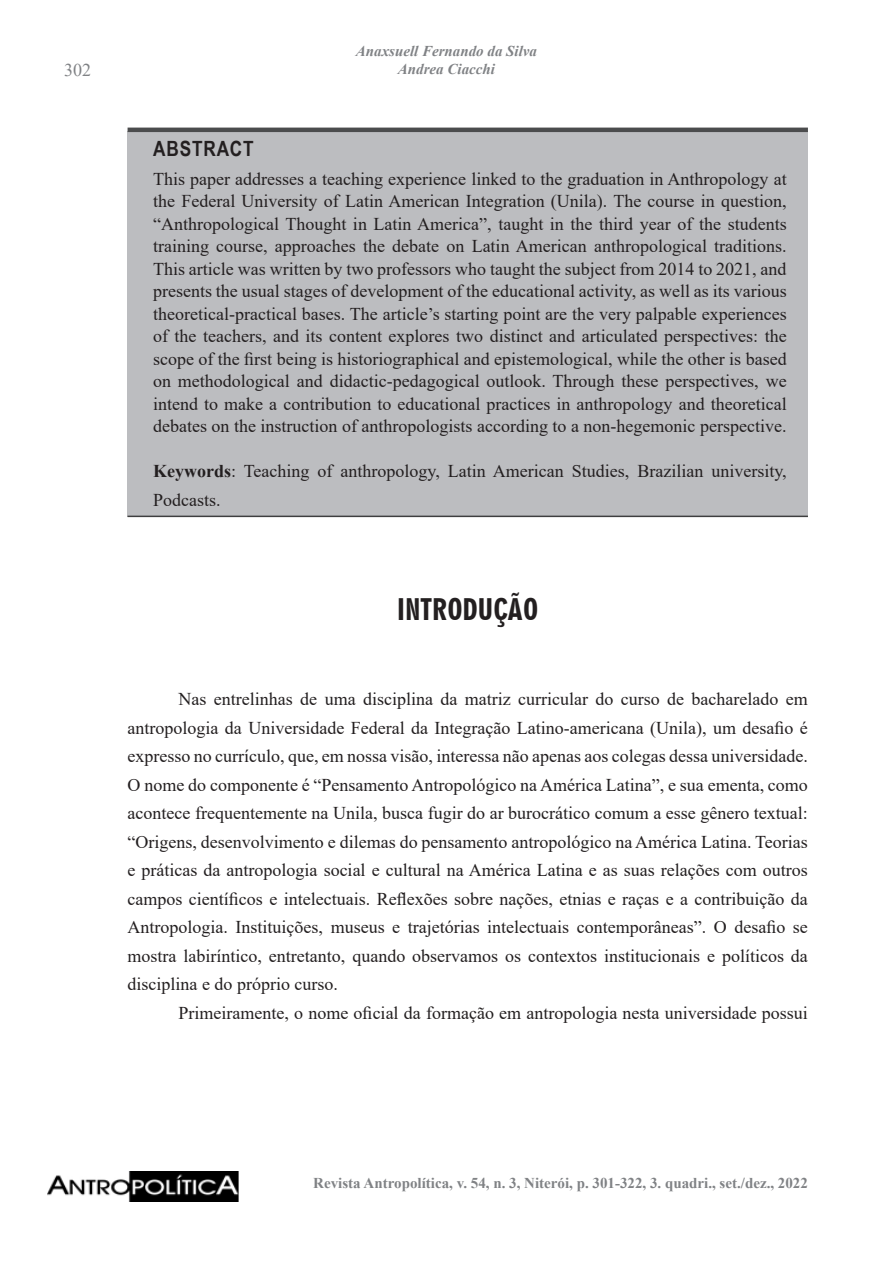
<style>
.page{position:relative;width:893px;height:1263px;background:#fff}
.page>*{position:absolute;margin:0;border:0;box-sizing:border-box;transform-origin:0 0}
.Título_seções{font:28.5px "Geometric 706 BT Black Condensed B";color:#231f20}
.t1{font:700 21px "Arial Narrow";letter-spacing:.04em;color:#231f20}
._1_NORMAL_ANTROPOLÍT{font:18px/22.5px "Times New Roman";color:#231f20;text-align:justify}
.t2{font:18px "Times New Roman";color:#808285}
.t3{font:700 15px "Times New Roman";color:#808285}
.t4{font:italic 700 15px/18px "Times New Roman";color:#808285;text-align:center}
.s1{font-weight:700}
</style>
<div class="page">
<img style="left:47px;top:1171px;width:192px;height:30px">
<div style="left:128px;top:132px;width:680px;height:385px;background:#bcbdc0"></div>
<hr style="left:128px;top:128px;width:680px;height:4px;background:#4b4c4d">
<hr style="left:128px;top:516px;width:680px;height:1px;background:#3e3e3f">
<p class="t2" style="left:64px;top:58px;width:28px">302</p>
<p class="t1" style="left:153px;top:132px;width:102px">ABSTRACT</p>
<p class="t4" style="left:356px;top:41px;width:183px">Anaxsuell Fernando da Silva<br>Andrea Ciacchi</p>
<p class="_1_NORMAL_ANTROPOLÍT" style="left:153px;top:167px;width:635px">This paper addresses a teaching experience linked to the graduation in Anthropology at the Federal University of Latin American Integration (Unila). The course in question, “Anthropological Thought in Latin America”, taught in the third year of the students training course, approaches the debate on Latin American anthropological traditions.<br>This article was written by two professors who taught the subject from 2014 to 2021, and presents the usual stages of development of the educational activity, as well as its various theoretical-practical bases. The article’s starting point are the very palpable experiences of the teachers, and its content explores two distinct and articulated perspectives: the scope of the first being is historiographical and epistemological, while the other is based on methodological and didactic-pedagogical outlook. Through these perspectives, we intend to make a contribution to educational practices in anthropology and theoretical debates on the instruction of anthropologists according to a non-hegemonic perspective.</p>
<p class="_1_NORMAL_ANTROPOLÍT" style="left:153px;top:456px;width:635px;line-height:28.5px"><span class="s1">Keywords</span>: Teaching of anthropology, Latin American Studies, Brazilian university,<br>Podcasts.</p>
<p class="Título_seções" style="left:397px;top:592px;width:143px">INTRODUÇÃO</p>
<p class="_1_NORMAL_ANTROPOLÍT" style="left:128px;top:684px;width:682px;line-height:28.5px;text-indent:51px">Nas entrelinhas de uma disciplina da matriz curricular do curso de bacharelado em antropologia da Universidade Federal da Integração Latino-americana (Unila), um desafio é expresso no currículo, que, em nossa visão, interessa não apenas aos colegas dessa universidade.<br>O nome do componente é “Pensamento Antropológico na América Latina”, e sua ementa, como acontece frequentemente na Unila, busca fugir do ar burocrático comum a esse gênero textual: “Origens, desenvolvimento e dilemas do pensamento antropológico na América Latina. Teorias e práticas da antropologia social e cultural na América Latina e as suas relações com outros campos científicos e intelectuais. Reflexões sobre nações, etnias e raças e a contribuição da Antropologia. Instituições, museus e trajetórias intelectuais contemporâneas”. O desafio se mostra labiríntico, entretanto, quando observamos os contextos institucionais e políticos da disciplina e do próprio curso.</p>
<p class="_1_NORMAL_ANTROPOLÍT" style="left:179px;top:1001px;width:631px">Primeiramente, o nome oficial da formação em antropologia nesta universidade possui</p>
<p class="t3" style="left:313px;top:1172px;width:496px">Revista Antropolítica, v. 54, n. 3, Niterói, p. 301-322, 3. quadri., set./dez., 2022</p>
</div>
